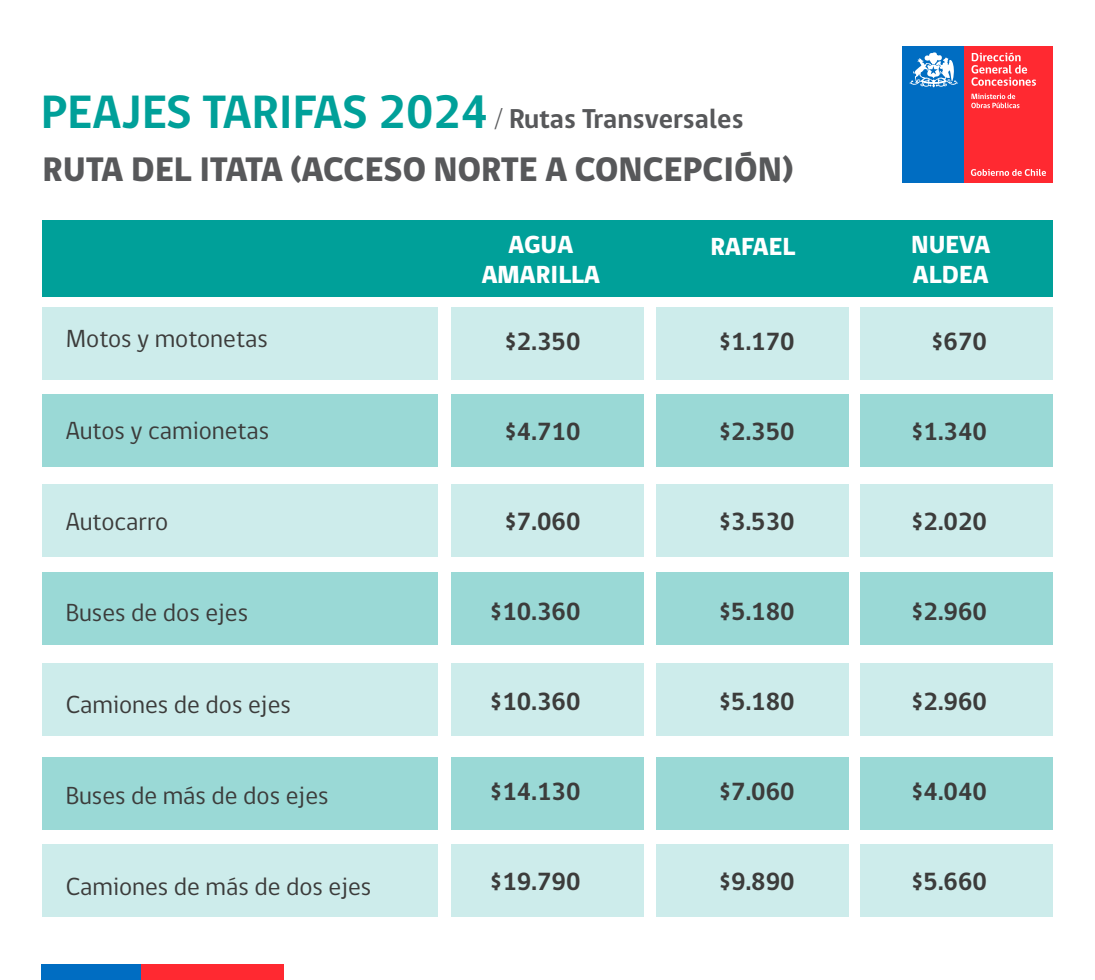
<style>
.page{position:relative;width:1095px;height:980px;background:#fff}
.page>*{position:absolute;margin:0;border:0;box-sizing:border-box;transform-origin:0 0}
.t1{font:800 35px "gob CL";color:#57585a}
.t2{font:700 28px "gob CL";color:#57585a}
.t3{font:700 25.4px "gob CL";color:#3c3c3b}
.t4{font:25.4px "gob CL";color:#3c3c3b}
.t5{font:800 25.4px/30.4px "gob CL";color:#fff;text-align:center}
.s1{font-size:48px;color:#00a099}
</style>
<div class="page">
<div style="left:657px;top:307px;width:192px;height:73px;background:#cdeceb"></div>
<div style="left:657px;top:394px;width:192px;height:73px;background:#9ad9d6"></div>
<div style="left:657px;top:484px;width:192px;height:73px;background:#cdeceb"></div>
<div style="left:657px;top:572px;width:192px;height:73px;background:#9ad9d6"></div>
<div style="left:657px;top:663px;width:192px;height:73px;background:#cdeceb"></div>
<div style="left:657px;top:757px;width:192px;height:73px;background:#9ad9d6"></div>
<div style="left:657px;top:844px;width:192px;height:73px;background:#cdeceb"></div>
<div style="left:451px;top:307px;width:192px;height:73px;background:#cdeceb"></div>
<div style="left:451px;top:394px;width:192px;height:73px;background:#9ad9d6"></div>
<div style="left:451px;top:484px;width:192px;height:73px;background:#cdeceb"></div>
<div style="left:451px;top:572px;width:192px;height:73px;background:#9ad9d6"></div>
<div style="left:451px;top:663px;width:192px;height:73px;background:#cdeceb"></div>
<div style="left:451px;top:757px;width:192px;height:73px;background:#9ad9d6"></div>
<div style="left:451px;top:844px;width:192px;height:73px;background:#cdeceb"></div>
<div style="left:42px;top:307px;width:396px;height:73px;background:#cdeceb"></div>
<div style="left:42px;top:394px;width:396px;height:73px;background:#9ad9d6"></div>
<div style="left:42px;top:484px;width:396px;height:73px;background:#cdeceb"></div>
<div style="left:42px;top:572px;width:396px;height:73px;background:#9ad9d6"></div>
<div style="left:42px;top:663px;width:396px;height:73px;background:#cdeceb"></div>
<div style="left:42px;top:757px;width:396px;height:73px;background:#9ad9d6"></div>
<div style="left:42px;top:844px;width:396px;height:73px;background:#cdeceb"></div>
<div style="left:860px;top:307px;width:192px;height:73px;background:#cdeceb"></div>
<div style="left:860px;top:394px;width:192px;height:73px;background:#9ad9d6"></div>
<div style="left:860px;top:484px;width:192px;height:73px;background:#cdeceb"></div>
<div style="left:860px;top:572px;width:192px;height:73px;background:#9ad9d6"></div>
<div style="left:860px;top:663px;width:192px;height:73px;background:#cdeceb"></div>
<div style="left:860px;top:757px;width:192px;height:73px;background:#9ad9d6"></div>
<div style="left:860px;top:844px;width:192px;height:73px;background:#cdeceb"></div>
<div style="left:42px;top:220px;width:1010px;height:76px;background:#00a099"></div>
<div style="left:964px;top:46px;width:89px;height:136px;background:#ff2931"></div>
<div style="left:903px;top:46px;width:61px;height:136px;background:#006dc2"></div>
<svg style="left:910px;top:52px;width:48px;height:35px"></svg>
<svg style="left:971px;top:169px;width:75px;height:7px"></svg>
<svg style="left:971px;top:94px;width:48px;height:14px"></svg>
<svg style="left:971px;top:53px;width:65px;height:33px"></svg>
<div style="left:42px;top:965px;width:102px;height:15px;background:#006dc2"></div>
<div style="left:141px;top:965px;width:143px;height:15px;background:#ff2931"></div>
<p class="t2" style="left:41px;top:100px;width:704px"><span class="s1">PEAJES TARIFAS 2024</span> / Rutas Transversales</p>
<h1 class="t1" style="left:42px;top:145px;width:753px">RUTA DEL ITATA (ACCESO NORTE A CONCEPCIÓN)</h1>
<p class="t5" style="left:482px;top:230px;width:120px">AGUA<br>AMARILLA</p>
<p class="t5" style="left:710px;top:232px;width:87px">RAFAEL</p>
<p class="t5" style="left:911px;top:230px;width:81px;text-align:left">NUEVA<br>ALDEA</p>
<p class="t4" style="left:66px;top:322px;width:204px">Motos y motonetas</p>
<p class="t3" style="left:504px;top:324px;width:78px">$2.350</p>
<p class="t3" style="left:719px;top:324px;width:78px">$1.170</p>
<p class="t3" style="left:931px;top:324px;width:57px">$670</p>
<p class="t4" style="left:66px;top:413px;width:205px">Autos y camionetas</p>
<p class="t3" style="left:504px;top:414px;width:78px">$4.710</p>
<p class="t3" style="left:719px;top:414px;width:78px">$2.350</p>
<p class="t3" style="left:911px;top:414px;width:78px">$1.340</p>
<p class="t4" style="left:66px;top:504px;width:104px">Autocarro</p>
<p class="t3" style="left:504px;top:504px;width:78px">$7.060</p>
<p class="t3" style="left:719px;top:504px;width:78px">$3.530</p>
<p class="t3" style="left:911px;top:504px;width:78px">$2.020</p>
<p class="t4" style="left:66px;top:595px;width:184px">Buses de dos ejes</p>
<p class="t3" style="left:490px;top:594px;width:92px">$10.360</p>
<p class="t3" style="left:719px;top:594px;width:78px">$5.180</p>
<p class="t3" style="left:911px;top:594px;width:78px">$2.960</p>
<p class="t4" style="left:66px;top:687px;width:227px">Camiones de dos ejes</p>
<p class="t3" style="left:490px;top:684px;width:92px">$10.360</p>
<p class="t3" style="left:719px;top:684px;width:78px">$5.180</p>
<p class="t3" style="left:911px;top:684px;width:78px">$2.960</p>
<p class="t4" style="left:66px;top:778px;width:264px">Buses de más de dos ejes</p>
<p class="t3" style="left:490px;top:774px;width:92px">$14.130</p>
<p class="t3" style="left:719px;top:774px;width:78px">$7.060</p>
<p class="t3" style="left:911px;top:774px;width:78px">$4.040</p>
<p class="t4" style="left:66px;top:869px;width:307px">Camiones de más de dos ejes</p>
<p class="t3" style="left:490px;top:864px;width:92px">$19.790</p>
<p class="t3" style="left:719px;top:864px;width:78px">$9.890</p>
<p class="t3" style="left:911px;top:864px;width:78px">$5.660</p>
</div>
